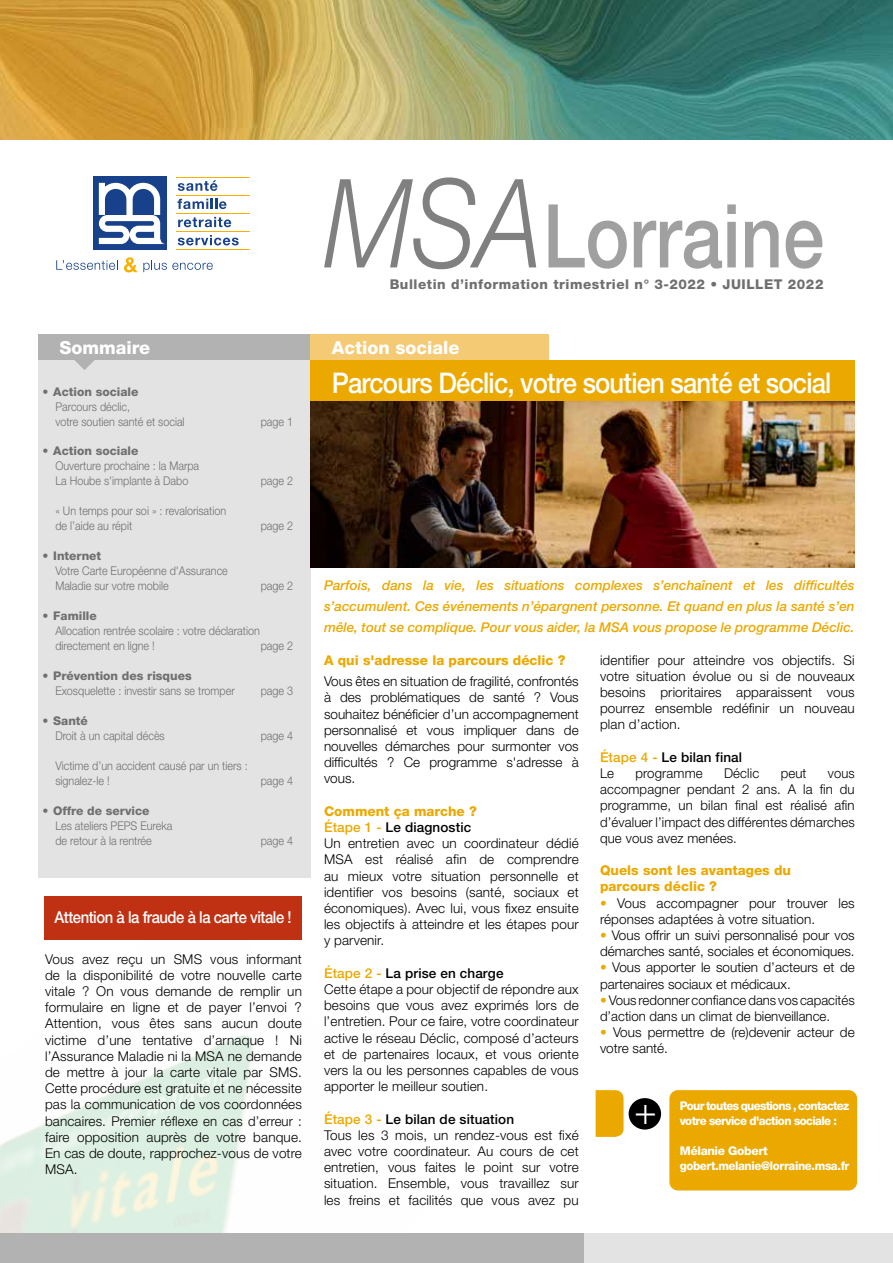
<style>
.page{position:relative;width:893px;height:1263px;background:#fff}
.page>*{position:absolute;margin:0;border:0;box-sizing:border-box;transform-origin:0 0}
.t1{font:500 88.2px "Helvetica Neue LT Std";color:#a1a0a1;scale:.84 1}
.t2{font:300 37.8px "Helvetica Neue LT Std";color:#fff}
.t3{font:500 28.5px "Helvetica Neue LT Std";letter-spacing:-.03em;color:#fff;scale:.9 1}
.t4{font:800 18px "Helvetica Neue LT Std";color:#fff}
.t5{font:500 16.5px "Helvetica Neue LT Std";letter-spacing:-.03em;color:#fff;scale:.9 1}
.t6{font:300 13.5px/16.2px "Helvetica Neue LT Std";letter-spacing:.01em;color:#000}
.t7{font:italic 500 13.5px/21px "Helvetica Neue LT Std";color:#eba900;text-align:justify}
.t8{font:300 13.5px/16.2px "Helvetica Neue LT Std";letter-spacing:.01em;color:#000;text-align:justify;scale:.96 1}
.t9{font:800 13.5px/16.2px "Helvetica Neue LT Std";color:#eba900}
.t10{font:800 13.5px "Helvetica Neue LT Std";letter-spacing:.04em;color:#706f6f}
.t11{font:500 13.5px/16.2px "Helvetica Neue LT Std";letter-spacing:.01em;color:#000}
.t12{font:300 12px/15px "Helvetica Neue LT Std";color:#706f6f;scale:.9 1}
.t13{font:800 12px "Helvetica Neue LT Std";color:#706f6f}
.t14{font:800 12px/15px "Helvetica Neue LT Std";letter-spacing:-.05em;color:#fff;scale:.95 1}
.t15{font:800 12px/15px "Helvetica Neue LT Std";letter-spacing:-.03em;color:#fff}
.s1{font-weight:300;font-style:italic;font-size:123.45px;color:#808081}
.s2{font-weight:800;color:#eba900}
.s3{font-weight:500;color:#eba900}
.s4{font-weight:500}
.s5{color:#eba900}
.s6{font-weight:300}
</style>
<div class="page">
<img style="left:0;top:896px;width:253px;height:337px">
<div style="left:38px;top:355px;width:272px;height:523px;background:#e3e3e3"></div>
<div style="left:584px;top:1233px;width:309px;height:30px;background:#e3e3e3"></div>
<div style="left:0;top:1233px;width:584px;height:30px;background:#b3b2b2"></div>
<svg style="left:178px;top:180px;width:40px;height:11px"></svg>
<svg style="left:177px;top:199px;width:50px;height:10px"></svg>
<svg style="left:178px;top:217px;width:53px;height:10px"></svg>
<svg style="left:178px;top:235px;width:61px;height:10px"></svg>
<hr style="left:176px;top:177px;width:74px;height:1px;background:#f9b000">
<hr style="left:176px;top:195px;width:74px;height:1px;background:#f9b000">
<hr style="left:176px;top:213px;width:74px;height:1px;background:#f9b000">
<hr style="left:176px;top:231px;width:74px;height:1px;background:#f9b000">
<hr style="left:176px;top:249px;width:74px;height:1px;background:#f9b000">
<div style="left:93px;top:177px;width:73px;height:73px;background:#17428b"></div>
<svg style="left:99px;top:183px;width:66px;height:61px"></svg>
<svg style="left:56px;top:260px;width:62px;height:10px"></svg>
<svg style="left:124px;top:257px;width:89px;height:15px"></svg>
<img style="left:0;top:0;width:893px;height:140px">
<div style="left:310px;top:360px;width:545px;height:45px;background:#eba900"></div>
<div style="left:38px;top:334px;width:272px;height:26px;background:#b3b2b2"></div>
<div style="left:310px;top:334px;width:239px;height:26px;background:#f5ca74"></div>
<svg style="left:75px;top:360px;width:20px;height:10px"></svg>
<img style="left:310px;top:402px;width:545px;height:165px">
<div style="left:669px;top:1090px;width:188px;height:100px;background:#eba900;border-radius:9px"></div>
<svg style="left:596px;top:1090px;width:28px;height:47px"></svg>
<div style="left:629px;top:1098px;width:32px;height:31px;background:#000;border-radius:50%"></div>
<div style="left:45px;top:896px;width:257px;height:44px;background:#c03012"></div>
<h1 class="t1" style="left:324px;top:183px;width:597px"><span class="s1">MSA</span>Lorraine</h1>
<p class="t10" style="left:390px;top:276px;width:435px">Bulletin d’information trimestriel n° 3-2022 • JUILLET 2022</p>
<h3 class="t4" style="left:60px;top:336px;width:92px">Sommaire</h3>
<h3 class="t4" style="left:332px;top:336px;width:129px">Action sociale</h3>
<p class="t13" style="left:43px;top:385px;width:97px">• Action sociale</p>
<p class="t12" style="left:55px;top:399px;width:145px">Parcours déclic,<br>votre soutien santé et social</p>
<p class="t13" style="left:43px;top:443px;width:97px">• Action sociale</p>
<p class="t12" style="left:55px;top:458px;width:161px">Ouverture prochaine : la Marpa<br>La Hoube s'implante à Dabo</p>
<p class="t12" style="left:55px;top:503px;width:191px">« Un temps pour soi » : revalorisation de l’aide au répit</p>
<p class="t13" style="left:43px;top:548px;width:60px">• Internet</p>
<p class="t12" style="left:55px;top:563px;width:193px">Votre Carte Européenne d'Assurance<br>Maladie sur votre mobile</p>
<p class="t12" style="left:261px;top:414px;width:38px">page 1</p>
<p class="t12" style="left:261px;top:473px;width:38px">page 2</p>
<p class="t12" style="left:261px;top:518px;width:38px">page 2</p>
<p class="t12" style="left:261px;top:578px;width:38px">page 2</p>
<p class="t13" style="left:43px;top:608px;width:56px">• Famille</p>
<p class="t12" style="left:55px;top:623px;width:229px">Allocation rentrée scolaire : votre déclaration directement en ligne !</p>
<p class="t12" style="left:261px;top:638px;width:38px">page 2</p>
<p class="t13" style="left:43px;top:668px;width:151px">• Prévention des risques</p>
<p class="t12" style="left:55px;top:683px;width:201px">Exosquelette : investir sans se tromper</p>
<p class="t12" style="left:261px;top:683px;width:38px">page 3</p>
<p class="t13" style="left:43px;top:713px;width:47px">• Santé</p>
<p class="t12" style="left:55px;top:728px;width:123px">Droit à un capital décès</p>
<p class="t12" style="left:261px;top:728px;width:38px">page 4</p>
<p class="t12" style="left:55px;top:758px;width:215px">Victime d’un accident causé par un tiers : signalez-le !</p>
<p class="t12" style="left:261px;top:773px;width:38px">page 4</p>
<p class="t13" style="left:43px;top:803px;width:108px">• Offre de service</p>
<p class="t12" style="left:55px;top:818px;width:132px">Les ateliers PEPS Eureka de retour à la rentrée</p>
<p class="t12" style="left:261px;top:833px;width:38px">page 4</p>
<p class="t5" style="left:54px;top:908px;width:265px">Attention à la fraude à la carte vitale !</p>
<p class="t6" style="left:45px;top:950px;width:258px;text-align:justify">Vous avez reçu un SMS vous informant de la disponibilité de votre nouvelle carte vitale ? On vous demande de remplir un formulaire en ligne et de payer l’envoi ?<br>Attention, vous êtes sans aucun doute victime d’une tentative d’arnaque ! Ni l’Assurance Maladie ni la MSA ne demande de mettre à jour la carte vitale par SMS.<br>Cette procédure est gratuite et ne nécessite pas la communication de vos coordonnées bancaires. Premier réflexe en cas d’erreur : faire opposition auprès de votre banque.<br>En cas de doute, rapprochez-vous de votre MSA.</p>
<h3 class="t3" style="left:332px;top:366px;width:557px">Parcours Déclic, votre soutien santé et social</h3>
<p class="t7" style="left:324px;top:574px;width:532px">Parfois, dans la vie, les situations complexes s’enchaînent et les difficultés s’accumulent. Ces événements n’épargnent personne. Et quand en plus la santé s’en mêle, tout se complique. Pour vous aider, la MSA vous propose le programme Déclic.</p>
<p class="t9" style="left:324px;top:652px;width:243px">A qui s'adresse la parcours déclic ?</p>
<p class="t6" style="left:324px;top:673px;width:256px;text-align:justify">Vous êtes en situation de fragilité, confrontés à des problématiques de santé ? Vous souhaitez bénéficier d’un accompagnement personnalisé et vous impliquer dans de nouvelles démarches pour surmonter vos difficultés ? Ce programme s'adresse à vous.</p>
<p class="t6" style="left:324px;top:802px;width:256px"><span class="s2">Comment ça marche ?<br></span><span class="s3">Étape 1 -</span> <span class="s4">Le diagnostic<br></span>Un entretien avec un coordinateur dédié MSA est réalisé afin de comprendre au mieux votre situation personnelle et identifier vos besoins (santé, sociaux et économiques). Avec lui, vous fixez ensuite les objectifs à atteindre et les étapes pour y parvenir.</p>
<p class="t6" style="left:324px;top:964px;width:256px"><span class="s3">Étape 2 -</span> <span class="s4">La prise en charge<br></span>Cette étape a pour objectif de répondre aux besoins que vous avez exprimés lors de l’entretien. Pour ce faire, votre coordinateur active le réseau Déclic, composé d’acteurs et de partenaires locaux, et vous oriente vers la ou les personnes capables de vous apporter le meilleur soutien.</p>
<p class="t6" style="left:324px;top:1110px;width:256px"><span class="s3">Étape 3 -</span> <span class="s4">Le bilan de situation<br></span>Tous les 3 mois, un rendez-vous est fixé avec votre coordinateur. Au cours de cet entretien, vous faites le point sur votre situation. Ensemble, vous travaillez sur les freins et facilités que vous avez pu</p>
<p class="t6" style="left:600px;top:651px;width:256px;text-align:justify">identifier pour atteindre vos objectifs. Si votre situation évolue ou si de nouveaux besoins prioritaires apparaissent vous pourrez ensemble redéfinir un nouveau plan d’action.</p>
<p class="t11" style="left:600px;top:749px;width:144px"><span class="s5">Étape 4 -</span> Le bilan final<br><span class="s6">Le</span></p>
<p class="t6" style="left:635px;top:765px;width:69px">programme</p>
<p class="t6" style="left:724px;top:765px;width:37px">Déclic</p>
<p class="t6" style="left:781px;top:765px;width:27px">peut</p>
<p class="t8" style="left:600px;top:765px;width:267px;text-indent:228px">vous accompagner pendant 2 ans. A la fin du programme, un bilan final est réalisé afin d’évaluer l’impact des différentes démarches que vous avez menées.</p>
<p class="t9" style="left:600px;top:862px;width:193px">Quels sont les avantages du parcours déclic ?</p>
<p class="t6" style="left:600px;top:894px;width:256px"><span class="s5">•</span> Vous accompagner pour trouver les réponses adaptées à votre situation.</p>
<p class="t6" style="left:600px;top:927px;width:256px"><span class="s5">•</span> Vous offrir un suivi personnalisé pour vos démarches santé, sociales et économiques.</p>
<p class="t6" style="left:600px;top:959px;width:256px"><span class="s5">•</span> Vous apporter le soutien d’acteurs et de partenaires sociaux et médicaux.</p>
<p class="t6" style="left:600px;top:991px;width:256px"><span class="s5">•</span>Vous redonner confiance dans vos capacités d’action dans un climat de bienveillance.</p>
<p class="t6" style="left:600px;top:1024px;width:256px"><span class="s5">•</span> Vous permettre de (re)devenir acteur de votre santé.</p>
<h2 class="t2" style="left:634px;top:1087px;width:24px">+</h2>
<p class="t14" style="left:680px;top:1098px;width:180px">Pour toutes questions , contactez votre service d'action sociale :</p>
<p class="t15" style="left:680px;top:1143px;width:171px">Mélanie Gobert gobert.melanie@lorraine.msa.fr</p>
</div>
